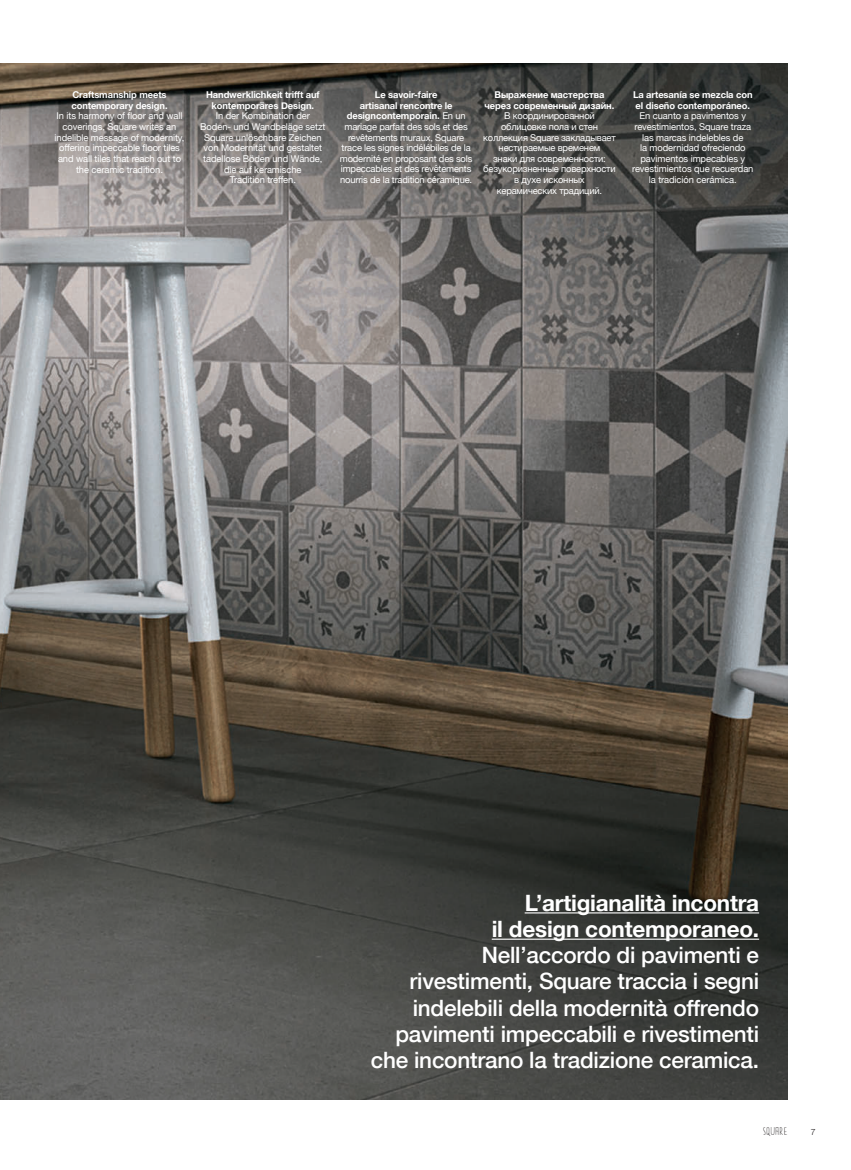
<style>
.page{position:relative;width:851px;height:1170px;background:#fff}
.page>*{position:absolute;margin:0;border:0;box-sizing:border-box;transform-origin:0 0}
.t1{font:500 22.5px/26.2px "Helvetica Neue";letter-spacing:-.01em;color:#fff;text-align:right}
.t2{font:700 22.5px/26.2px "Helvetica Neue";letter-spacing:-.01em;color:#fff;text-align:right}
.t3{font:10px "DK Pimpernel";letter-spacing:.08em;color:#231f20}
.t4{font:9.38px/10.6px "Helvetica Neue";letter-spacing:-.01em;color:#fff;text-align:center}
.t5{font:700 9.38px/10.6px "Helvetica Neue";letter-spacing:-.01em;color:#fff}
.t6{font:300 8.75px "Helvetica Neue";color:#231f20}
.s1{font-weight:700}
</style>
<div class="page">
<img style="left:0;top:63px;width:787px;height:1035px">
<hr style="left:524px;top:912px;width:235px;height:1px;background:#fff">
<hr style="left:491px;top:938px;width:268px;height:1px;background:#fff">
<p class="t5" style="left:71px;top:90px;width:98px">Craftsmanship meets contemporary design.</p>
<p class="t4" style="left:55px;top:110px;width:131px">In its harmony of floor and wall coverings, Square writes an indelible message of modernity, offering impeccable floor tiles and wall tiles that reach out to the ceramic tradition.</p>
<p class="t5" style="left:206px;top:89px;width:115px;text-align:center">Handwerklichkeit trifft auf kontemporäres Design.</p>
<p class="t4" style="left:200px;top:112px;width:127px">In der Kombination der<br>Boden- und Wandbeläge setzt<br>Square unlˆschbare Zeichen von Modernität und gestaltet tadellose Böden und Wände, die auf keramische<br>Tradition treffen.</p>
<p class="t4" style="left:340px;top:90px;width:134px"><span class="s1">Le savoir-faire<br>artisanal rencontre le designcontemporain.</span> En un mariage parfait des sols et des revÍtements muraux, Square trace les signes indélébiles de la modernité en proposant des sols impeccables et des revÍtements nourris de la tradition céramique.</p>
<p class="t5" style="left:484px;top:89px;width:131px;text-align:center">Выражение мастерства через современный дизайн.</p>
<p class="t4" style="left:483px;top:110px;width:134px">В координированной облицовке пола и стен коллекция Square закладывает нестираемые временем<br>знаки для современности: безукоризненные поверхности в духе исконных керамических традиций.</p>
<p class="t5" style="left:633px;top:90px;width:121px">La artesanÌa se mezcla con el diseño contemporáneo.</p>
<p class="t4" style="left:632px;top:111px;width:123px">En cuanto a pavimentos y revestimientos, Square traza las marcas indelebles de<br>la modernidad ofreciendo pavimentos impecables y revestimientos que recuerdan la tradiciÛn cer·mica.</p>
<h1 class="t2" style="left:491px;top:888px;width:269px">L’artigianalità incontra<br>il design contemporaneo.</h1>
<h1 class="t1" style="left:371px;top:944px;width:390px">Nellíaccordo di pavimenti e rivestimenti, Square traccia i segni indelebili della modernit‡ offrendo pavimenti impeccabili e rivestimenti che incontrano la tradizione ceramica.</h1>
<p class="t3" style="left:762px;top:1126px;width:26px">SQUARE</p>
<p class="t6" style="left:810px;top:1126px;width:6px">7</p>
</div>
